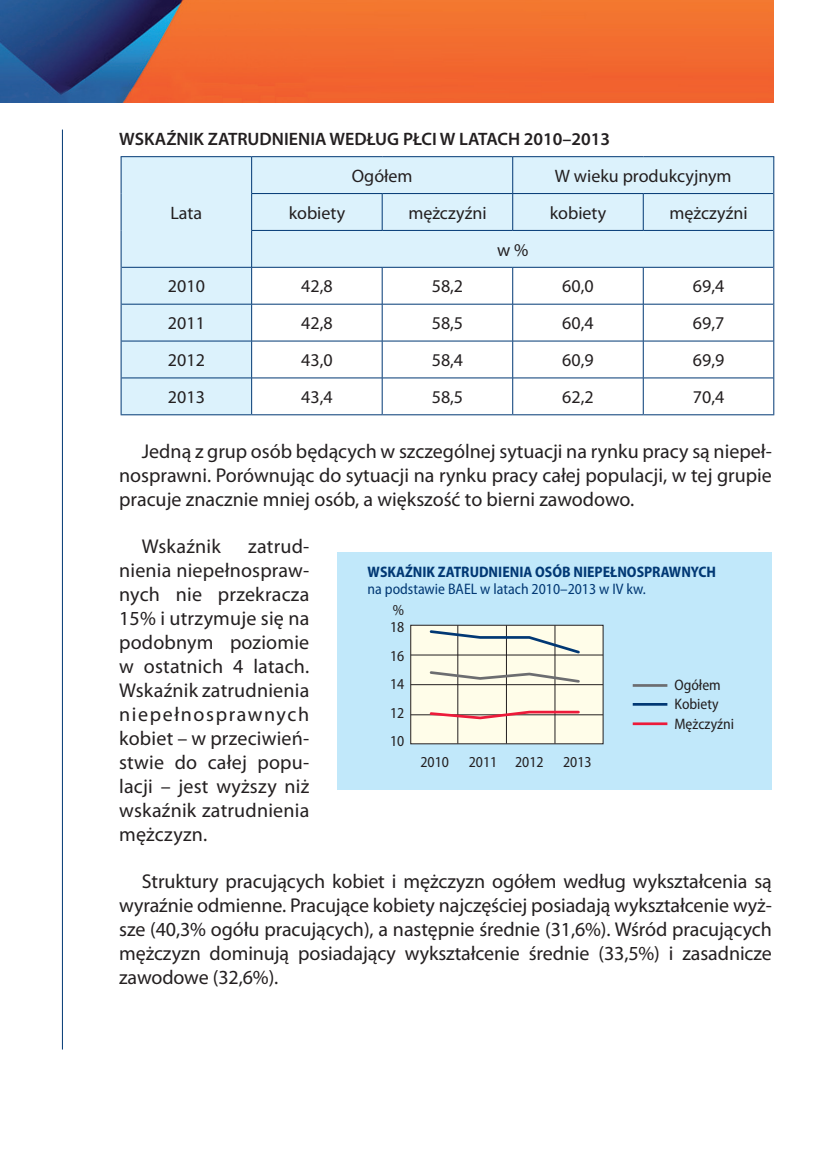
<style>
.page{position:relative;width:840px;height:1163px;background:#fff}
.page>*{position:absolute;margin:0;border:0;box-sizing:border-box;transform-origin:0 0}
.t1{font:20px/24px "Myriad Pro";color:#231f20;text-align:justify}
.t2{font:18px "Myriad Pro";color:#231f20}
.t3{font:600 18px "Myriad Pro";color:#231f20}
.t4{font:700 semi-condensed 15.2px/17.2px "Myriad Pro";color:#013874}
.t5{font:semi-condensed 15.2px/28.6px "Myriad Pro";color:#231f20;text-align:justify}
.s1{font-weight:400}
</style>
<div class="page">
<hr style="left:62px;top:129px;width:1px;height:920px;background:#013874">
<img style="left:0;top:0;width:773px;height:102px">
<div style="left:337px;top:552px;width:434px;height:237px;background:#c1e8fa"></div>
<div style="left:410px;top:625px;width:192px;height:118px;background:#fffde9"></div>
<div style="left:410px;top:625px;width:193px;height:119px;border:1px solid #231f20"></div>
<hr style="left:457px;top:625px;width:1px;height:118px;background:#231f20">
<hr style="left:506px;top:625px;width:1px;height:118px;background:#231f20">
<hr style="left:554px;top:625px;width:1px;height:118px;background:#231f20">
<hr style="left:410px;top:714px;width:192px;height:1px;background:#231f20">
<hr style="left:410px;top:684px;width:192px;height:1px;background:#231f20">
<hr style="left:410px;top:654px;width:192px;height:1px;background:#231f20">
<hr style="left:632px;top:722px;width:35px;height:3px;background:#ed1a3a">
<hr style="left:632px;top:684px;width:35px;height:2px;background:#6c6d70">
<hr style="left:632px;top:703px;width:35px;height:2px;background:#013874">
<svg style="left:429px;top:669px;width:151px;height:15px"></svg>
<svg style="left:428px;top:628px;width:153px;height:27px"></svg>
<svg style="left:428px;top:709px;width:153px;height:11px"></svg>
<svg style="left:121px;top:157px;width:651px;height:257px;fill:#dcf2fc"></svg>
<hr style="left:120px;top:157px;width:1px;height:36px;background:#013874">
<hr style="left:772px;top:157px;width:1px;height:36px;background:#013874">
<hr style="left:120px;top:193px;width:1px;height:37px;background:#013874">
<hr style="left:772px;top:193px;width:1px;height:37px;background:#013874">
<hr style="left:120px;top:230px;width:1px;height:37px;background:#013874">
<hr style="left:772px;top:230px;width:1px;height:37px;background:#013874">
<hr style="left:120px;top:267px;width:1px;height:37px;background:#013874">
<hr style="left:772px;top:267px;width:1px;height:37px;background:#013874">
<hr style="left:120px;top:304px;width:1px;height:37px;background:#013874">
<hr style="left:772px;top:304px;width:1px;height:37px;background:#013874">
<hr style="left:120px;top:341px;width:1px;height:37px;background:#013874">
<hr style="left:772px;top:341px;width:1px;height:37px;background:#013874">
<hr style="left:120px;top:378px;width:1px;height:36px;background:#013874">
<hr style="left:772px;top:378px;width:1px;height:36px;background:#013874">
<hr style="left:120px;top:414px;width:131px;height:1px;background:#013874">
<hr style="left:251px;top:414px;width:131px;height:1px;background:#013874">
<hr style="left:382px;top:414px;width:130px;height:1px;background:#013874">
<hr style="left:512px;top:414px;width:131px;height:1px;background:#013874">
<hr style="left:643px;top:414px;width:130px;height:1px;background:#013874">
<hr style="left:120px;top:156px;width:131px;height:1px;background:#013874">
<hr style="left:251px;top:156px;width:131px;height:1px;background:#013874">
<hr style="left:251px;top:157px;width:1px;height:36px;background:#013874">
<hr style="left:382px;top:156px;width:130px;height:1px;background:#013874">
<hr style="left:512px;top:156px;width:131px;height:1px;background:#013874">
<hr style="left:512px;top:157px;width:1px;height:36px;background:#013874">
<hr style="left:643px;top:156px;width:130px;height:1px;background:#013874">
<hr style="left:251px;top:193px;width:131px;height:1px;background:#013874">
<hr style="left:251px;top:194px;width:1px;height:36px;background:#013874">
<hr style="left:382px;top:193px;width:130px;height:1px;background:#013874">
<hr style="left:381px;top:194px;width:1px;height:36px;background:#013874">
<hr style="left:512px;top:193px;width:131px;height:1px;background:#013874">
<hr style="left:512px;top:194px;width:1px;height:36px;background:#013874">
<hr style="left:643px;top:193px;width:129px;height:1px;background:#013874">
<hr style="left:642px;top:194px;width:1px;height:36px;background:#013874">
<hr style="left:251px;top:230px;width:131px;height:1px;background:#013874">
<hr style="left:251px;top:231px;width:1px;height:36px;background:#013874">
<hr style="left:382px;top:230px;width:130px;height:1px;background:#013874">
<hr style="left:512px;top:230px;width:131px;height:1px;background:#013874">
<hr style="left:643px;top:230px;width:129px;height:1px;background:#013874">
<hr style="left:121px;top:267px;width:130px;height:1px;background:#013874">
<hr style="left:251px;top:267px;width:131px;height:1px;background:#013874">
<hr style="left:251px;top:267px;width:1px;height:37px;background:#013874">
<hr style="left:382px;top:267px;width:130px;height:1px;background:#013874">
<hr style="left:381px;top:267px;width:1px;height:37px;background:#013874">
<hr style="left:512px;top:267px;width:131px;height:1px;background:#013874">
<hr style="left:512px;top:267px;width:1px;height:37px;background:#013874">
<hr style="left:643px;top:267px;width:129px;height:1px;background:#013874">
<hr style="left:642px;top:267px;width:1px;height:37px;background:#013874">
<hr style="left:121px;top:304px;width:130px;height:1px;background:#013874">
<hr style="left:251px;top:304px;width:131px;height:1px;background:#013874">
<hr style="left:251px;top:304px;width:1px;height:37px;background:#013874">
<hr style="left:382px;top:304px;width:130px;height:1px;background:#013874">
<hr style="left:381px;top:304px;width:1px;height:37px;background:#013874">
<hr style="left:512px;top:304px;width:131px;height:1px;background:#013874">
<hr style="left:512px;top:304px;width:1px;height:37px;background:#013874">
<hr style="left:643px;top:304px;width:129px;height:1px;background:#013874">
<hr style="left:642px;top:304px;width:1px;height:37px;background:#013874">
<hr style="left:121px;top:340px;width:130px;height:1px;background:#013874">
<hr style="left:251px;top:340px;width:131px;height:1px;background:#013874">
<hr style="left:251px;top:341px;width:1px;height:36px;background:#013874">
<hr style="left:382px;top:340px;width:130px;height:1px;background:#013874">
<hr style="left:381px;top:341px;width:1px;height:36px;background:#013874">
<hr style="left:512px;top:340px;width:131px;height:1px;background:#013874">
<hr style="left:512px;top:341px;width:1px;height:36px;background:#013874">
<hr style="left:643px;top:340px;width:129px;height:1px;background:#013874">
<hr style="left:642px;top:341px;width:1px;height:36px;background:#013874">
<hr style="left:121px;top:377px;width:130px;height:1px;background:#013874">
<hr style="left:251px;top:377px;width:131px;height:1px;background:#013874">
<hr style="left:251px;top:378px;width:1px;height:36px;background:#013874">
<hr style="left:382px;top:377px;width:130px;height:1px;background:#013874">
<hr style="left:381px;top:378px;width:1px;height:36px;background:#013874">
<hr style="left:512px;top:377px;width:131px;height:1px;background:#013874">
<hr style="left:512px;top:378px;width:1px;height:36px;background:#013874">
<hr style="left:643px;top:377px;width:129px;height:1px;background:#013874">
<hr style="left:642px;top:378px;width:1px;height:36px;background:#013874">
<p class="t3" style="left:119px;top:128px;width:492px">WSKAŹNIK ZATRUDNIENIA WEDŁUG PŁCI W LATACH 2010–2013</p>
<p class="t2" style="left:170px;top:201px;width:33px">Lata</p>
<p class="t2" style="left:351px;top:165px;width:62px">Ogółem</p>
<p class="t2" style="left:554px;top:165px;width:178px">W wieku produkcyjnym</p>
<p class="t2" style="left:288px;top:201px;width:58px">kobiety</p>
<p class="t2" style="left:408px;top:201px;width:80px">mężczyźni</p>
<p class="t2" style="left:549px;top:201px;width:58px">kobiety</p>
<p class="t2" style="left:669px;top:201px;width:80px">mężczyźni</p>
<p class="t2" style="left:497px;top:238px;width:33px">w %</p>
<p class="t2" style="left:168px;top:275px;width:38px">2010</p>
<p class="t2" style="left:301px;top:275px;width:33px">42,8</p>
<p class="t2" style="left:431px;top:275px;width:33px">58,2</p>
<p class="t2" style="left:562px;top:275px;width:33px">60,0</p>
<p class="t2" style="left:692px;top:275px;width:33px">69,4</p>
<p class="t2" style="left:168px;top:312px;width:38px">2011</p>
<p class="t2" style="left:301px;top:312px;width:33px">42,8</p>
<p class="t2" style="left:431px;top:312px;width:33px">58,5</p>
<p class="t2" style="left:562px;top:312px;width:33px">60,4</p>
<p class="t2" style="left:692px;top:312px;width:33px">69,7</p>
<p class="t2" style="left:168px;top:349px;width:38px">2012</p>
<p class="t2" style="left:301px;top:349px;width:33px">43,0</p>
<p class="t2" style="left:431px;top:349px;width:33px">58,4</p>
<p class="t2" style="left:562px;top:349px;width:33px">60,9</p>
<p class="t2" style="left:692px;top:349px;width:33px">69,9</p>
<p class="t2" style="left:168px;top:386px;width:38px">2013</p>
<p class="t2" style="left:301px;top:386px;width:33px">43,4</p>
<p class="t2" style="left:431px;top:386px;width:33px">58,5</p>
<p class="t2" style="left:562px;top:386px;width:33px">62,2</p>
<p class="t2" style="left:692px;top:386px;width:33px">70,4</p>
<p class="t1" style="left:119px;top:439px;width:653px;text-indent:23px">Jedną z grup osób będących w szczególnej sytuacji na rynku pracy są niepeł&shy;nosprawni. Porównując do sytuacji na rynku pracy całej populacji, w tej grupie pracuje znacznie mniej osób, a większość to bierni zawodowo.</p>
<p class="t1" style="left:142px;top:534px;width:80px">Wskaźnik</p>
<p class="t1" style="left:119px;top:534px;width:191px;text-indent:129px">zatrud&shy;nienia niepełnospraw&shy;nych nie przekracza 15% i utrzymuje się na podobnym poziomie w ostatnich 4 latach.<br>Wskaźnik zatrudnienia niepełnosprawnych kobiet – w przeciwień&shy;stwie do całej popu&shy;lacji – jest wyższy niż wskaźnik zatrudnienia mężczyzn.</p>
<p class="t1" style="left:119px;top:868px;width:654px;text-indent:23px">Struktury pracujących kobiet i mężczyzn ogółem według wykształcenia są wyraźnie odmienne. Pracujące kobiety najczęściej posiadają wykształcenie wyż&shy;sze (40,3% ogółu pracujących), a następnie średnie (31,6%). Wśród pracujących mężczyzn dominują posiadający wykształcenie średnie (33,5%) i zasadnicze zawodowe (32,6%).</p>
<p class="t4" style="left:367px;top:563px;width:349px">WSKAŹNIK ZATRUDNIENIA OSÓB NIEPEŁNOSPRAWNYCH <span class="s1">na podstawie BAEL w latach 2010–2013 w IV kw.</span></p>
<p class="t5" style="left:390px;top:612px;width:16px">18<br>16<br>14<br>12<br>10</p>
<p class="t5" style="left:392px;top:595px;width:13px">%</p>
<p class="t5" style="left:674px;top:676px;width:48px;line-height:19px">Ogółem<br>Kobiety</p>
<p class="t5" style="left:674px;top:709px;width:61px">Mężczyźni</p>
<p class="t5" style="left:420px;top:747px;width:30px">2010</p>
<p class="t5" style="left:468px;top:747px;width:76px">2011 2012</p>
<p class="t5" style="left:563px;top:747px;width:30px">2013</p>
</div>
